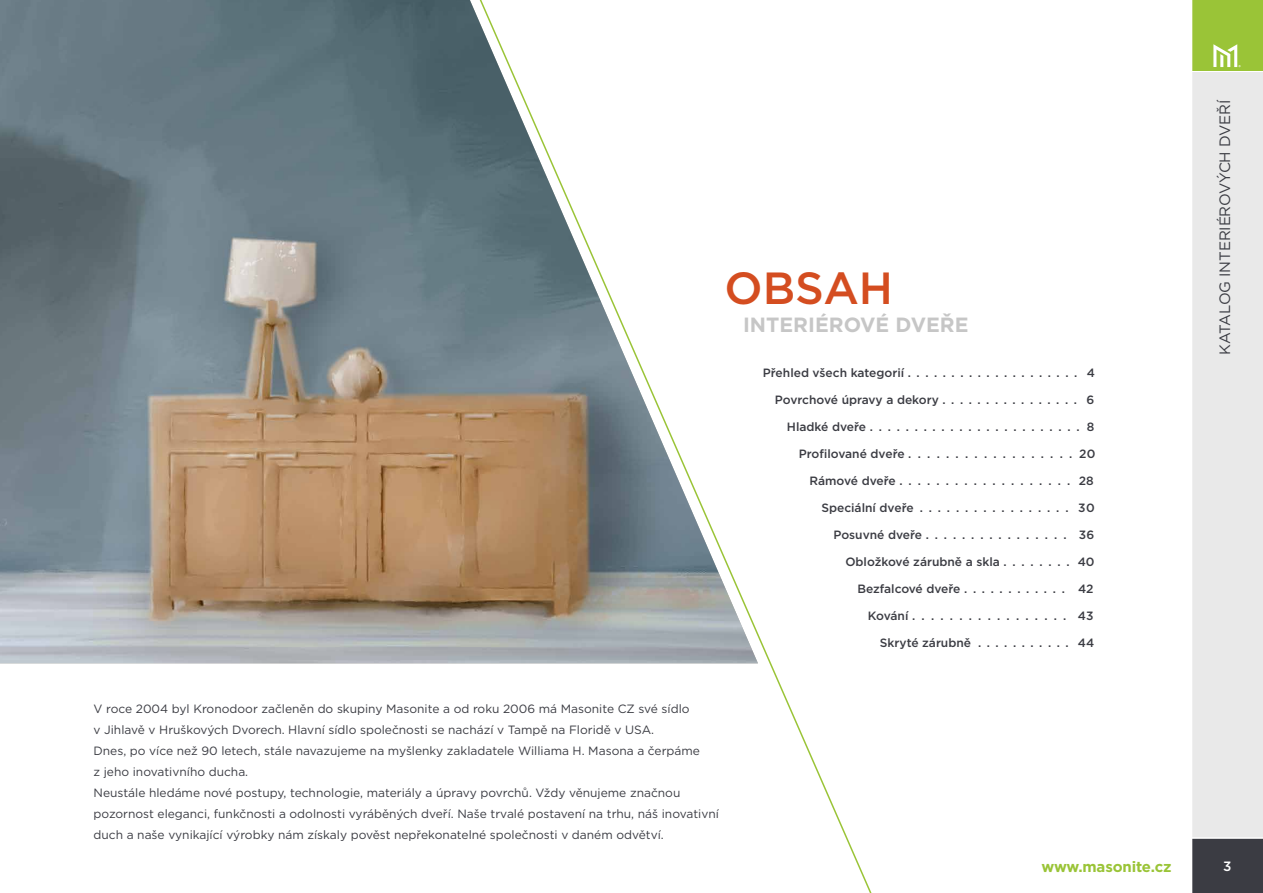
<style>
.page{position:relative;width:1263px;height:893px;background:#fff}
.page>*{position:absolute;margin:0;border:0;box-sizing:border-box;transform-origin:0 0}
.t1{font:500 45px "Gotham";color:#d44d20}
.t2{font:700 20.55px "Gotham";color:#c6c6c6}
.t3{font:15px "Gotham";letter-spacing:-.01em;color:#3b3c43}
.t4{font:700 15px "Gotham";letter-spacing:-.01em;color:#9ac437}
.t5{font:500 13.5px "Gotham";color:#fff}
.t6{font:12px/21px "Gotham";color:#3b3c43}
.t7{font:500 12px "Gotham";color:#3b3c43}
</style>
<div class="page">
<img style="left:0;top:0;width:473px;height:663px">
<svg style="left:473px;top:0;width:399px;height:893px"></svg>
<div style="left:1191px;top:838px;width:72px;height:55px;background:#3b3c43"></div>
<div style="left:1191px;top:72px;width:72px;height:766px;background:#e9e9e9"></div>
<div style="left:1191px;top:0;width:72px;height:71px;background:#9ac437"></div>
<hr style="left:1191px;top:837px;width:72px;height:2px;background:#fff">
<hr style="left:1189px;top:0;width:3px;height:893px;background:#fff">
<svg style="left:1213px;top:44px;width:27px;height:23px"></svg>
<h1 class="t1" style="left:724px;top:259px;width:170px">OBSAH</h1>
<h2 class="t2" style="left:743px;top:311px;width:227px">INTERIÉROVÉ DVEŘE</h2>
<p class="t7" style="left:763px;top:365px;width:333px">Přehled všech kategorií .................... 4</p>
<p class="t7" style="left:775px;top:392px;width:321px">Povrchové úpravy a dekory . . . . . . . . . . . . . . . . 6</p>
<p class="t7" style="left:787px;top:419px;width:309px">Hladké dveře ........................8</p>
<p class="t7" style="left:799px;top:446px;width:298px">Profilované dveře ..................20</p>
<p class="t7" style="left:809px;top:473px;width:286px">Rámové dveře ................... 28</p>
<p class="t7" style="left:821px;top:500px;width:275px">Speciální dveře ................. 30</p>
<p class="t7" style="left:833px;top:527px;width:262px">Posuvné dveře ................ 36</p>
<p class="t7" style="left:845px;top:554px;width:251px">Obložkové zárubně a skla . . . . . . . . 40</p>
<p class="t7" style="left:857px;top:581px;width:238px">Bezfalcové dveře . . . . . . . . . . . . 42</p>
<p class="t7" style="left:868px;top:608px;width:227px">Kování ................. 43</p>
<p class="t7" style="left:880px;top:635px;width:216px">Skryté zárubně . . . . . . . . . . . 44</p>
<p class="t6" style="left:94px;top:698px;width:627px">V roce 2004 byl Kronodoor začleněn do skupiny Masonite a od roku 2006 má Masonite CZ své sídlo<br>v Jihlavě v Hruškových Dvorech. Hlavní sídlo společnosti se nachází v Tampě na Floridě v USA.<br>Dnes, po více než 90 letech, stále navazujeme na myšlenky zakladatele Williama H. Masona a čerpáme<br>z jeho inovativního ducha.<br>Neustále hledáme nové postupy, technologie, materiály a úpravy povrchů. Vždy věnujeme značnou pozornost eleganci, funkčnosti a odolnosti vyráběných dveří. Naše trvalé postavení na trhu, náš inovativní duch a naše vynikající výrobky nám získaly pověst nepřekonatelné společnosti v daném odvětví.</p>
<p class="t4" style="left:1041px;top:856px;width:132px">www.masonite.cz</p>
<p class="t3" style="left:1215px;top:355px;width:256px;rotate:-90deg">KATALOG INTERIÉROVÝCH DVEŘÍ</p>
<p class="t5" style="left:1223px;top:857px;width:10px">3</p>
</div>
